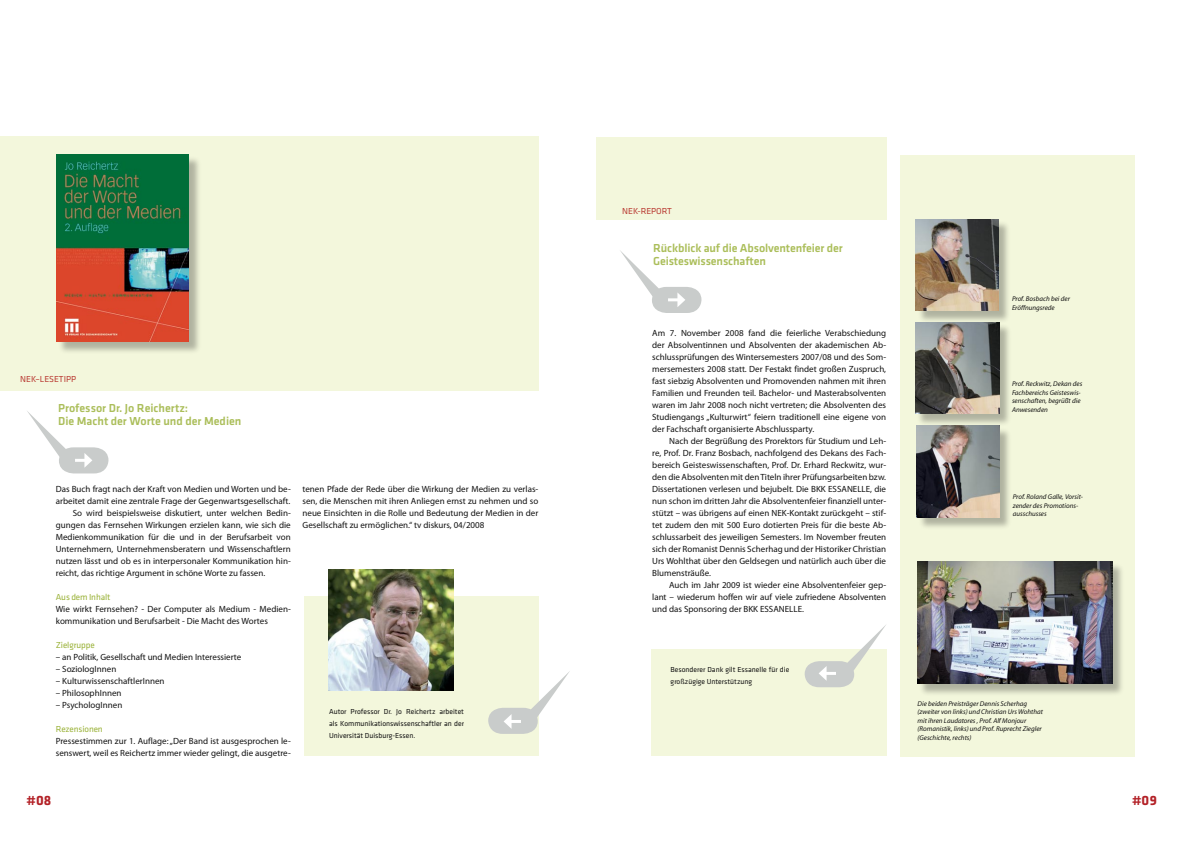
<style>
.page{position:relative;width:1191px;height:842px;background:#fff}
.page>*{position:absolute;margin:0;border:0;box-sizing:border-box;transform-origin:0 0}
.t1{font:700 14px "Klavika";color:#b32127}
.t2{font:500 12px/13px "Klavika";letter-spacing:-.01em;color:#abbe5a}
.t3{font:9px/12px "Myriad Pro";color:#121212;text-align:justify}
.t4{font:9px "Klavika";letter-spacing:-.01em;color:#9ab238}
.t5{font:9px "Klavika";color:#b93a32}
.t6{font:7.5px/12px "Klavika";color:#121212}
.t7{font:italic 7px/8.5px "Myriad Pro";color:#121212}
</style>
<div class="page">
<div style="left:651px;top:650px;width:236px;height:106px;background:#f3f7dc"></div>
<div style="left:596px;top:137px;width:290px;height:83px;background:#f3f7dc"></div>
<div style="left:900px;top:156px;width:234px;height:601px;background:#f3f7dc"></div>
<div style="left:918px;top:562px;width:207px;height:135px;background:#121212;opacity:.3"></div>
<img style="left:917px;top:561px;width:195px;height:123px">
<div style="left:917px;top:221px;width:93px;height:104px;background:#121212;opacity:.3"></div>
<img style="left:915px;top:220px;width:83px;height:91px">
<div style="left:916px;top:323px;width:95px;height:104px;background:#121212;opacity:.3"></div>
<img style="left:915px;top:322px;width:84px;height:91px">
<div style="left:918px;top:427px;width:93px;height:104px;background:#121212;opacity:.3"></div>
<img style="left:916px;top:426px;width:83px;height:92px">
<svg style="left:804px;top:625px;width:82px;height:62px"></svg>
<svg style="left:620px;top:250px;width:81px;height:63px"></svg>
<div style="left:0;top:136px;width:538px;height:255px;background:#f3f7dc"></div>
<svg style="left:27px;top:411px;width:81px;height:62px"></svg>
<div style="left:304px;top:597px;width:234px;height:159px;background:#f3f7dc"></div>
<svg style="left:488px;top:671px;width:82px;height:63px"></svg>
<div style="left:58px;top:156px;width:144px;height:200px;background:#121212;opacity:.3"></div>
<img style="left:57px;top:155px;width:132px;height:187px">
<img style="left:328px;top:570px;width:125px;height:120px">
<p class="t5" style="left:20px;top:374px;width:57px">NEK–LESETIPP</p>
<h2 class="t2" style="left:58px;top:402px;width:185px">Professor Dr. Jo Reichertz:<br>Die Macht der Worte und der Medien</h2>
<p class="t3" style="left:56px;top:483px;width:236px">Das Buch fragt nach der Kraft von Medien und Worten und be-</p>
<p class="t3" style="left:56px;top:495px;width:236px">arbeitet damit eine zentrale Frage der Gegenwartsgesellschaft.</p>
<p class="t3" style="left:73px;top:507px;width:219px">So wird beispielsweise diskutiert, unter welchen Bedin-</p>
<p class="t3" style="left:56px;top:519px;width:236px">gungen das Fernsehen Wirkungen erzielen kann, wie sich die</p>
<p class="t3" style="left:56px;top:531px;width:236px">Medienkommunikation für die und in der Berufsarbeit von</p>
<p class="t3" style="left:56px;top:543px;width:236px">Unternehmern, Unternehmensberatern und Wissenschaftlern</p>
<p class="t3" style="left:56px;top:555px;width:236px">nutzen lässt und ob es in interpersonaler Kommunikation hin-</p>
<p class="t3" style="left:56px;top:567px;width:211px">reicht, das richtige Argument in schöne Worte zu fassen.</p>
<p class="t4" style="left:56px;top:592px;width:56px">Aus dem Inhalt</p>
<p class="t3" style="left:56px;top:603px;width:236px">Wie wirkt Fernsehen? - Der Computer als Medium - Medien&shy;kommunikation und Berufsarbeit - Die Macht des Wortes</p>
<p class="t4" style="left:56px;top:640px;width:40px">Zielgruppe</p>
<p class="t3" style="left:56px;top:651px;width:187px">– an Politik, Gesellschaft und Medien Interessierte</p>
<p class="t3" style="left:56px;top:663px;width:62px">– SoziologInnen</p>
<p class="t3" style="left:56px;top:675px;width:110px">– KulturwissenschaftlerInnen</p>
<p class="t3" style="left:56px;top:687px;width:67px">– PhilosophInnen</p>
<p class="t3" style="left:56px;top:699px;width:68px">– PsychologInnen</p>
<p class="t4" style="left:56px;top:724px;width:48px">Rezensionen</p>
<p class="t3" style="left:56px;top:735px;width:236px">Pressestimmen zur 1. Auflage: „Der Band ist ausgesprochen le&shy;senswert, weil es Reichertz immer wieder gelingt, die ausgetre-</p>
<p class="t3" style="left:302px;top:483px;width:237px">tenen Pfade der Rede über die Wirkung der Medien zu verlas&shy;sen, die Menschen mit ihren Anliegen ernst zu nehmen und so neue Einsichten in die Rolle und Bedeutung der Medien in der Gesellschaft zu ermöglichen.“ tv diskurs, 04/2008</p>
<p class="t6" style="left:329px;top:706px;width:136px;text-align:justify">Autor Professor Dr. Jo Reichertz arbeitet als Kommunikationswissenschaftler an der Universität Duisburg-Essen.</p>
<p class="t5" style="left:622px;top:206px;width:51px">NEK-REPORT</p>
<h2 class="t2" style="left:653px;top:242px;width:191px">Rückblick auf die Absolventenfeier der<br>Geisteswissenschaften</h2>
<p class="t3" style="left:652px;top:327px;width:235px">Am 7. November 2008 fand die feierliche Verabschiedung der Absolventinnen und Absolventen der akademischen Ab&shy;schlussprüfungen des Wintersemesters 2007/08 und des Som&shy;mersemesters 2008 statt. Der Festakt findet großen Zuspruch, fast siebzig Absolventen und Promovenden nahmen mit ihren Familien und Freunden teil. Bachelor- und Masterabsolventen waren im Jahr 2008 noch nicht vertreten; die Absolventen des Studiengangs „Kulturwirt“ feiern traditionell eine eigene von der Fachschaft organisierte Abschlussparty.</p>
<p class="t3" style="left:652px;top:435px;width:235px;text-indent:17px">Nach der Begrüßung des Prorektors für Studium und Leh&shy;re, Prof. Dr. Franz Bosbach, nachfolgend des Dekans des Fach&shy;bereich Geisteswissenschaften, Prof. Dr. Erhard Reckwitz, wur&shy;den die Absolventen mit den Titeln ihrer Prüfungsarbeiten bzw.<br>Dissertationen verlesen und bejubelt. Die BKK ESSANELLE, die nun schon im dritten Jahr die Absolventenfeier finanziell unter&shy;stützt – was übrigens auf einen NEK-Kontakt zurückgeht – stif&shy;tet zudem den mit 500 Euro dotierten Preis für die beste Ab&shy;schlussarbeit des jeweiligen Semesters. Im November freuten sich der Romanist Dennis Scherhag und der Historiker Christian Urs Wohlthat über den Geldsegen und natürlich auch über die Blumensträuße.</p>
<p class="t3" style="left:652px;top:579px;width:235px;text-indent:17px">Auch im Jahr 2009 ist wieder eine Absolventenfeier gep&shy;lant – wiederum hoffen wir auf viele zufriedene Absolventen und das Sponsoring der BKK ESSANELLE.</p>
<p class="t6" style="left:670px;top:664px;width:120px">Besonderer Dank gilt Essanelle für die großzügige Unterstützung</p>
<p class="t7" style="left:1012px;top:295px;width:59px">Prof. Bosbach bei der<br>Eröffnungsrede</p>
<p class="t7" style="left:1012px;top:379px;width:72px">Prof. Reckwitz, Dekan des<br>Fachbereichs Geisteswis&shy;senschaften, begrüßt die<br>Anwesenden</p>
<p class="t7" style="left:1012px;top:492px;width:72px">Prof. Roland Galle, Vorsit&shy;zender des Promotions&shy;ausschusses</p>
<p class="t7" style="left:917px;top:699px;width:127px">Die beiden Preisträger Dennis Scherhag (zweiter von links) und Christian Urs Wohthat mit ihren Laudatores , Prof. Alf Monjour (Romanistik, links) und Prof. Ruprecht Ziegler (Geschichte, rechts)</p>
<h1 class="t1" style="left:27px;top:793px;width:19px">#0</h1>
<h1 class="t1" style="left:1132px;top:793px;width:19px">#0</h1>
</div>
